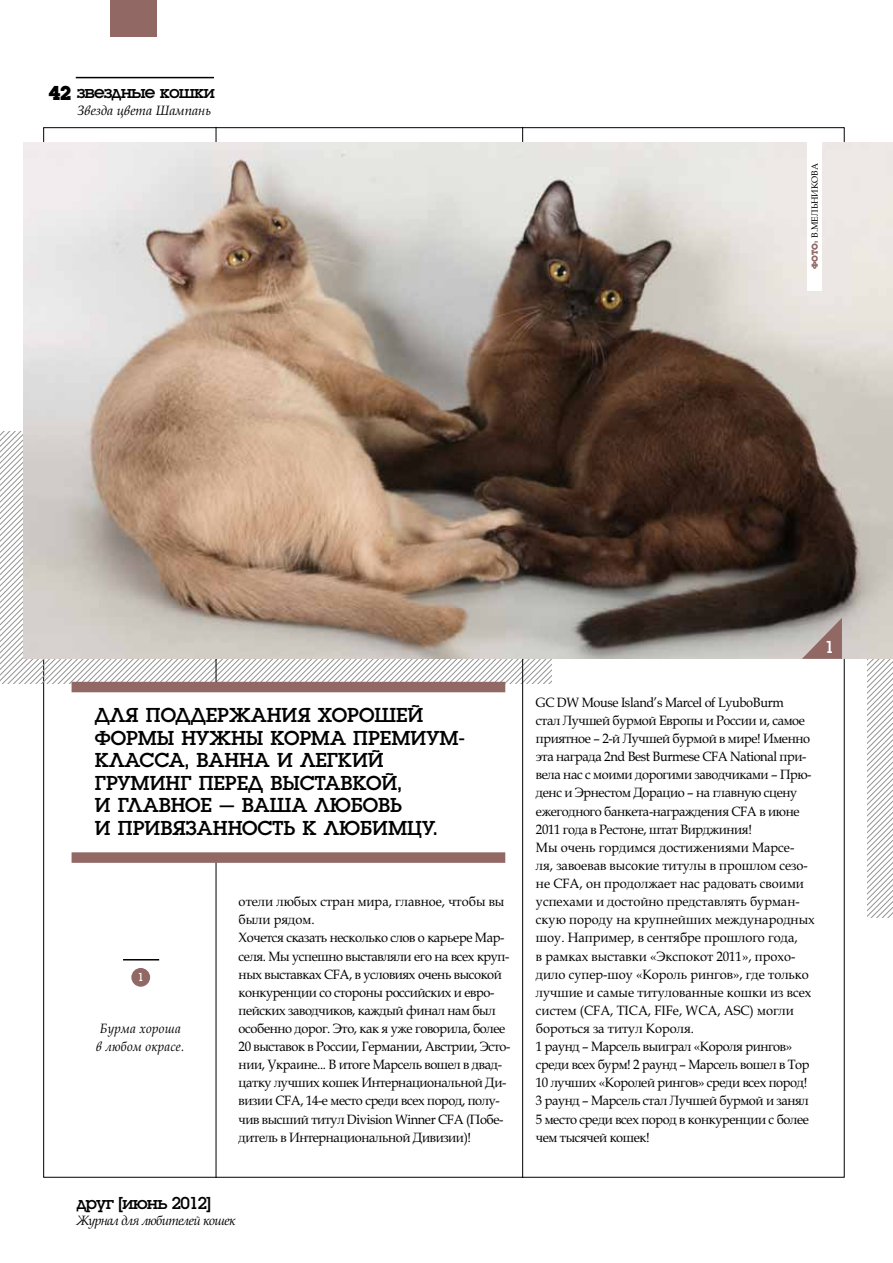
<style>
.page{position:relative;width:893px;height:1263px;background:#fff}
.page>*{position:absolute;margin:0;border:0;box-sizing:border-box;transform-origin:0 0}
.t1{font:21px/22.5px "Dr Luga";color:#000}
.t2{font:18px "Dr Luga";letter-spacing:-.05em;color:#000}
.t3{font:18px "Dr Luga";color:#fff}
.t4{font:13.5px/18.1px "Dr Book Antiqua";letter-spacing:-.03em;color:#000;scale:.95 1}
.t5{font:italic 13.5px/18.1px "Dr Book Antiqua";letter-spacing:.02em;color:#000;scale:.95 1}
.t6{font:italic 13.5px "Dr Book Antiqua";letter-spacing:-.05em;color:#000}
.t7{font:italic 13.5px "Dr Book Antiqua";color:#000}
.t8{font:12px "Dr Luga";color:#fff;scale:.95 1}
.t9{font:9px "Dr Book Antiqua";letter-spacing:.17em;color:#000}
.s1{font-weight:700;font-size:21px}
.s2{font-family:"Dr Luga";font-weight:700;color:#926865}
</style>
<div class="page">
<hr style="left:76px;top:77px;width:138px;height:1px;background:#000">
<div style="left:110px;top:0;width:47px;height:37px;background:#926865"></div>
<div style="left:131px;top:968px;width:19px;height:19px;background:#926865;border-radius:50%"></div>
<hr style="left:123px;top:959px;width:36px;height:1px;background:#000">
<svg style="left:867px;top:659px;width:26px;height:259px"></svg>
<svg style="left:0;top:431px;width:551px;height:252px"></svg>
<svg style="left:250px;top:672px;width:301px;height:11px"></svg>
<hr style="left:216px;top:127px;width:1px;height:1051px;background:#000">
<hr style="left:522px;top:127px;width:1px;height:1051px;background:#000">
<img style="left:23px;top:143px;width:870px;height:516px">
<svg style="left:802px;top:618px;width:40px;height:41px;background:#a68f8c"></svg>
<div style="left:807px;top:142px;width:15px;height:149px;background:#fff"></div>
<div style="left:95px;top:689px;width:388px;height:165px;background:#fff"></div>
<div style="left:72px;top:682px;width:433px;height:10px;background:#926865"></div>
<div style="left:72px;top:852px;width:433px;height:11px;background:#926865"></div>
<h2 class="t2" style="left:49px;top:84px;width:168px"><span class="s1">42</span> звездные кошки</h2>
<p class="t7" style="left:77px;top:103px;width:135px">Звезда цвета Шампань</p>
<p class="t9" style="left:809px;top:269px;width:105px;rotate:-90deg"><span class="s2">фото:</span> В.Мельникова</p>
<h1 class="t1" style="left:95px;top:704px;width:371px">Для поддержания хорошей формы нужны корма премиум&shy;класса, ванна и легкий груминг перед выставкой,<br>и главное – ваша любовь<br>и привязанность к любимцу.</h1>
<p class="t8" style="left:138px;top:971px;width:8px">1</p>
<p class="t5" style="left:96px;top:1019px;width:94px">Бурма хороша в любом окрасе.</p>
<h2 class="t2" style="left:77px;top:1195px;width:136px">друг [июнь 2012]</h2>
<p class="t4" style="left:239px;top:892px;width:287px">отели любых стран мира, главное, чтобы вы были рядом.<br>Хочется сказать несколько слов о карьере Мар&shy;селя. Мы успешно выставляли его на всех круп&shy;ных выставках CFA, в условиях очень высокой конкуренции со стороны российских и евро&shy;пейских заводчиков, каждый финал нам был особенно дорог. Это, как я уже говорила, более 20 выставок в России, Германии, Австрии, Эсто&shy;нии, Украине... В итоге Марсель вошел в двад&shy;цатку лучших кошек Интернациональной Ди&shy;визии CFA, 14-е место среди всех пород, полу&shy;чив высший титул Division Winner CFA (Побе&shy;дитель в Интернациональной Дивизии)!</p>
<p class="t6" style="left:77px;top:1213px;width:161px">Журнал для любителей кошек</p>
<h2 class="t3" style="left:825px;top:638px;width:11px">1</h2>
<p class="t4" style="left:536px;top:693px;width:295px">GC DW Mouse Island’s Marcel of LyuboBurm<br>стал Лучшей бурмой Европы и России и, самое приятное – 2-й Лучшей бурмой в мире! Именно эта награда 2nd Best Burmese CFA National при&shy;вела нас с моими дорогими заводчиками – Прю&shy;денс и Эрнестом Дорацио – на главную сцену ежегодного банкета-награждения CFA в июне 2011 года в Рестоне, штат Вирджиния!<br>Мы очень гордимся достижениями Марсе&shy;ля, завоевав высокие титулы в прошлом сезо&shy;не CFA, он продолжает нас радовать своими успехами и достойно представлять бурман&shy;скую породу на крупнейших международных шоу. Например, в сентябре прошлого года,<br>в рамках выставки «Экспокот 2011», прохо&shy;дило супер-шоу «Kороль рингов», где только лучшие и самые титулованные кошки из всех систем (CFA, TICA, FIFe, WCA, ASC) могли бороться за титул Короля.<br>1 раунд – Марсель выиграл «Короля рингов» среди всех бурм! 2 раунд – Марсель вошел в Top 10 лучших «Королей рингов» среди всех пород!<br>3 раунд – Марсель стал Лучшей бурмой и занял 5 место среди всех пород в конкуренции с более чем тысячей кошек!</p>
</div>
